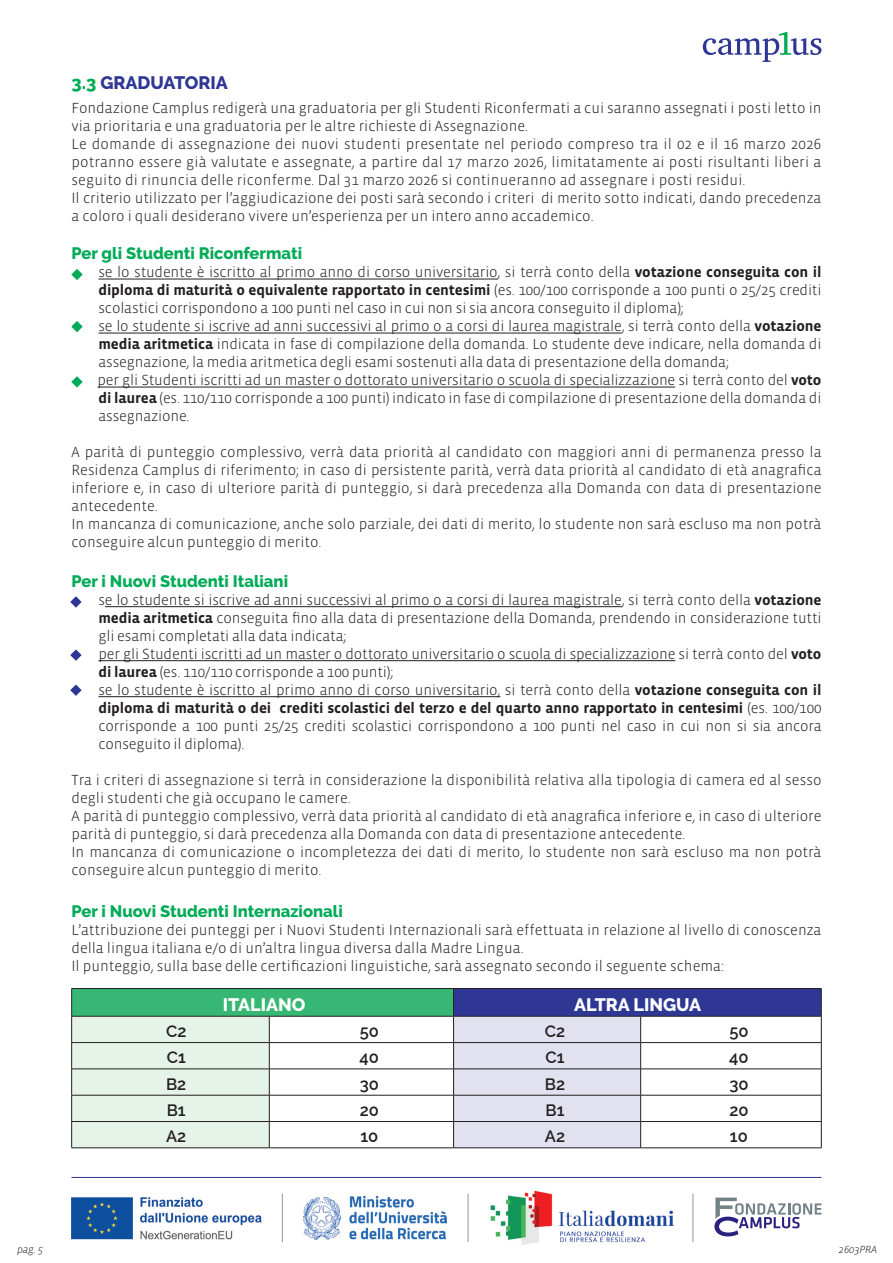
<style>
.page{position:relative;width:893px;height:1263px;background:#fff}
.page>*{position:absolute;margin:0;border:0;box-sizing:border-box;transform-origin:0 0}
.t1{font:800 18px "Raleway";color:#fff}
.t2{font:800 18px "Raleway";color:#2f3795}
.t3{font:800 16.5px "Raleway";color:#00ab57}
.t4{font:600 16.5px "Raleway";color:#231f20}
.t5{font:300 15px/18px "Vista Sans OT";color:#231f20}
.t6{font:italic 300 10.5px "Vista Sans OT";letter-spacing:-.01em;color:#231f20}
.s1{color:#00ab57}
.s2{font-weight:700}
</style>
<div class="page">
<svg style="left:703px;top:32px;width:118px;height:30px"></svg>
<hr style="left:71px;top:1177px;width:750px;height:1px;background:#2f3795">
<img style="left:71px;top:1197px;width:191px;height:42px">
<img style="left:304px;top:1196px;width:142px;height:43px">
<img style="left:490px;top:1190px;width:184px;height:55px">
<hr style="left:468px;top:1194px;width:1px;height:48px;background:#939598">
<hr style="left:282px;top:1194px;width:1px;height:48px;background:#939598">
<hr style="left:693px;top:1194px;width:1px;height:48px;background:#939598">
<svg style="left:714px;top:1197px;width:107px;height:39px"></svg>
<hr style="left:98px;top:279px;width:400px;height:1px;background:#231f20">
<hr style="left:98px;top:333px;width:524px;height:1px;background:#231f20">
<hr style="left:97px;top:387px;width:578px;height:1px;background:#231f20">
<hr style="left:105px;top:606px;width:517px;height:1px;background:#231f20">
<hr style="left:98px;top:660px;width:577px;height:1px;background:#231f20">
<hr style="left:98px;top:696px;width:402px;height:1px;background:#231f20">
<svg style="left:71px;top:269px;width:12px;height:11px"></svg>
<svg style="left:71px;top:321px;width:12px;height:11px"></svg>
<svg style="left:71px;top:376px;width:12px;height:11px"></svg>
<div style="left:72px;top:988px;width:382px;height:28px;background:#36b773"></div>
<div style="left:454px;top:988px;width:367px;height:28px;background:#2f3795"></div>
<svg style="left:270px;top:1017px;width:551px;height:130px"></svg>
<hr style="left:71px;top:988px;width:198px;height:1px;background:#231f20">
<hr style="left:269px;top:988px;width:185px;height:1px;background:#231f20">
<hr style="left:454px;top:988px;width:187px;height:1px;background:#231f20">
<hr style="left:641px;top:988px;width:180px;height:1px;background:#231f20">
<hr style="left:269px;top:1016px;width:185px;height:1px;background:#231f20">
<hr style="left:641px;top:1016px;width:180px;height:1px;background:#231f20">
<hr style="left:269px;top:1042px;width:185px;height:1px;background:#231f20">
<hr style="left:641px;top:1042px;width:180px;height:1px;background:#231f20">
<hr style="left:269px;top:1069px;width:185px;height:1px;background:#231f20">
<hr style="left:641px;top:1069px;width:180px;height:1px;background:#231f20">
<hr style="left:269px;top:1095px;width:185px;height:1px;background:#231f20">
<hr style="left:641px;top:1095px;width:180px;height:1px;background:#231f20">
<hr style="left:269px;top:1121px;width:185px;height:1px;background:#231f20">
<svg style="left:71px;top:989px;width:199px;height:158px"></svg>
<hr style="left:641px;top:1121px;width:180px;height:1px;background:#231f20">
<svg style="left:453px;top:989px;width:188px;height:158px"></svg>
<svg style="left:821px;top:989px;width:1px;height:158px"></svg>
<hr style="left:71px;top:1147px;width:198px;height:1px;background:#231f20">
<hr style="left:269px;top:1147px;width:185px;height:1px;background:#231f20">
<hr style="left:454px;top:1147px;width:187px;height:1px;background:#231f20">
<hr style="left:641px;top:1147px;width:180px;height:1px;background:#231f20">
<svg style="left:70px;top:596px;width:12px;height:11px"></svg>
<svg style="left:70px;top:649px;width:12px;height:12px"></svg>
<svg style="left:70px;top:685px;width:12px;height:11px"></svg>
<p class="t2" style="left:71px;top:73px;width:158px"><span class="s1">3.3</span> GRADUATORIA</p>
<p class="t5" style="left:71px;top:99px;width:751px">Fondazione Camplus redigerà una graduatoria per gli Studenti Riconfermati a cui saranno assegnati i posti letto in via prioritaria e una graduatoria per le altre richieste di Assegnazione.</p>
<p class="t5" style="left:71px;top:135px;width:751px;text-align:justify">Le domande di assegnazione dei nuovi studenti presentate nel periodo compreso tra il 02 e il 16 marzo 2026 potranno essere già valutate e assegnate, a partire dal 17 marzo 2026, limitatamente ai posti risultanti liberi a seguito di rinuncia delle riconferme. Dal 31 marzo 2026 si continueranno ad assegnare i posti residui.</p>
<p class="t5" style="left:71px;top:189px;width:751px">Il criterio utilizzato per l’aggiudicazione dei posti sarà secondo i criteri di merito sotto indicati, dando precedenza a coloro i quali desiderano vivere un’esperienza per un intero anno accademico.</p>
<p class="t3" style="left:71px;top:244px;width:232px">Per gli Studenti Riconfermati</p>
<p class="t5" style="left:98px;top:263px;width:725px;text-align:justify">se lo studente è iscritto al primo anno di corso universitario, si terrà conto della <span class="s2">votazione conseguita con il diploma di maturità o equivalente rapportato in centesimi</span> (es. 100/100 corrisponde a 100 punti o 25/25 crediti scolastici corrispondono a 100 punti nel caso in cui non si sia ancora conseguito il diploma);</p>
<p class="t5" style="left:98px;top:317px;width:724px;text-align:justify">se lo studente si iscrive ad anni successivi al primo o a corsi di laurea magistrale, si terrà conto della <span class="s2">votazione media aritmetica</span> indicata in fase di compilazione della domanda. Lo studente deve indicare, nella domanda di assegnazione, la media aritmetica degli esami sostenuti alla data di presentazione della domanda;</p>
<p class="t5" style="left:97px;top:371px;width:725px;text-align:justify">per gli Studenti iscritti ad un master o dottorato universitario o scuola di specializzazione si terrà conto del <span class="s2">voto di laurea</span> (es. 110/110 corrisponde a 100 punti) indicato in fase di compilazione di presentazione della domanda di assegnazione.</p>
<p class="t5" style="left:71px;top:443px;width:752px;text-align:justify">A parità di punteggio complessivo, verrà data priorità al candidato con maggiori anni di permanenza presso la Residenza Camplus di riferimento; in caso di persistente parità, verrà data priorità al candidato di età anagrafica inferiore e, in caso di ulteriore parità di punteggio, si darà precedenza alla Domanda con data di presentazione antecedente.</p>
<p class="t5" style="left:71px;top:515px;width:751px">In mancanza di comunicazione, anche solo parziale, dei dati di merito, lo studente non sarà escluso ma non potrà conseguire alcun punteggio di merito.</p>
<p class="t3" style="left:71px;top:571px;width:218px">Per i Nuovi Studenti Italiani</p>
<p class="t5" style="left:98px;top:591px;width:725px;text-align:justify">se lo studente si iscrive ad anni successivi al primo o a corsi di laurea magistrale, si terrà conto della <span class="s2">votazione media aritmetica</span> conseguita fino alla data di presentazione della Domanda, prendendo in considerazione tutti gli esami completati alla data indicata;</p>
<p class="t5" style="left:98px;top:645px;width:724px">per gli Studenti iscritti ad un master o dottorato universitario o scuola di specializzazione si terrà conto del <span class="s2">voto di laurea</span> (es. 110/110 corrisponde a 100 punti);</p>
<p class="t5" style="left:98px;top:681px;width:725px;text-align:justify">se lo studente è iscritto al primo anno di corso universitario, si terrà conto della <span class="s2">votazione conseguita con il diploma di maturità o dei crediti scolastici del terzo e del quarto anno rapportato in centesimi</span> (es. 100/100 corrisponde a 100 punti 25/25 crediti scolastici corrispondono a 100 punti nel caso in cui non si sia ancora conseguito il diploma).</p>
<p class="t5" style="left:71px;top:771px;width:751px">Tra i criteri di assegnazione si terrà in considerazione la disponibilità relativa alla tipologia di camera ed al sesso degli studenti che già occupano le camere.</p>
<p class="t5" style="left:71px;top:807px;width:752px">A parità di punteggio complessivo, verrà data priorità al candidato di età anagrafica inferiore e, in caso di ulteriore parità di punteggio, si darà precedenza alla Domanda con data di presentazione antecedente.</p>
<p class="t5" style="left:71px;top:843px;width:751px">In mancanza di comunicazione o incompletezza dei dati di merito, lo studente non sarà escluso ma non potrà conseguire alcun punteggio di merito.</p>
<p class="t3" style="left:71px;top:901px;width:273px">Per i Nuovi Studenti Internazionali</p>
<p class="t5" style="left:71px;top:921px;width:751px">L’attribuzione dei punteggi per i Nuovi Studenti Internazionali sarà effettuata in relazione al livello di conoscenza della lingua italiana e/o di un’altra lingua diversa dalla Madre Lingua.</p>
<p class="t5" style="left:71px;top:957px;width:654px">Il punteggio, sulla base delle certificazioni linguistiche, sarà assegnato secondo il seguente schema:</p>
<p class="t1" style="left:223px;top:994px;width:84px">ITALIANO</p>
<p class="t1" style="left:574px;top:994px;width:128px">ALTRA LINGUA</p>
<p class="t4" style="left:166px;top:1018px;width:22px">C2</p>
<p class="t4" style="left:360px;top:1018px;width:21px">50</p>
<p class="t4" style="left:545px;top:1018px;width:22px">C2</p>
<p class="t4" style="left:729px;top:1018px;width:21px">50</p>
<p class="t4" style="left:167px;top:1044px;width:21px">C1</p>
<p class="t4" style="left:360px;top:1044px;width:21px">40</p>
<p class="t4" style="left:545px;top:1044px;width:21px">C1</p>
<p class="t4" style="left:729px;top:1044px;width:21px">40</p>
<p class="t4" style="left:166px;top:1071px;width:22px">B2</p>
<p class="t4" style="left:360px;top:1071px;width:21px">30</p>
<p class="t4" style="left:545px;top:1071px;width:22px">B2</p>
<p class="t4" style="left:729px;top:1071px;width:21px">30</p>
<p class="t4" style="left:167px;top:1097px;width:20px">B1</p>
<p class="t4" style="left:360px;top:1097px;width:21px">20</p>
<p class="t4" style="left:546px;top:1097px;width:20px">B1</p>
<p class="t4" style="left:729px;top:1097px;width:21px">20</p>
<p class="t4" style="left:166px;top:1123px;width:22px">A2</p>
<p class="t4" style="left:360px;top:1123px;width:19px">10</p>
<p class="t4" style="left:545px;top:1123px;width:22px">A2</p>
<p class="t4" style="left:730px;top:1123px;width:19px">10</p>
<p class="t6" style="left:17px;top:1243px;width:28px">pag. 5</p>
<p class="t6" style="left:839px;top:1243px;width:40px">2603PRA</p>
</div>
